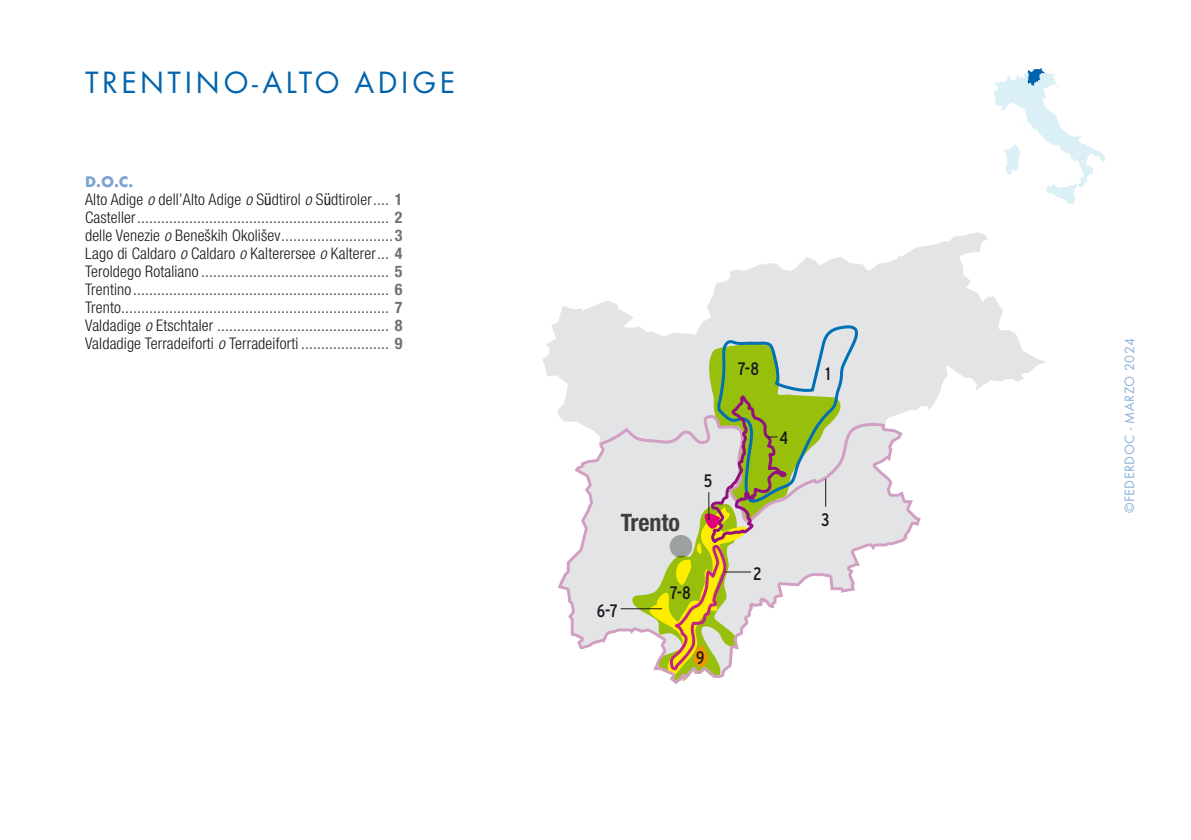
<style>
.page{position:relative;width:1191px;height:840px;background:#fff}
.page>*{position:absolute;margin:0;border:0;box-sizing:border-box;transform-origin:0 0}
.t1{font:32px "Futura T";letter-spacing:.1em;color:#0063ad}
.t2{font:700 condensed 24px "Helvetica Neue";color:#3e3e40}
.t3{font:condensed 18px "Interstate";color:#1a171c}
.t4{font:300 condensed 16px/18px "Helvetica Neue";letter-spacing:.01em;color:#1a171c;text-align:justify}
.t5{font:700 16px "Futura T";color:#7ea3d1}
.t6{font:14px "Futura T";letter-spacing:.03em;color:#8baed8}
.s1{font-style:italic}
.s2{font-weight:400}
.s3{font-weight:700;color:#707173}
</style>
<div class="page">
<svg style="left:993px;top:68px;width:112px;height:136px"></svg>
<svg style="left:542px;top:232px;width:503px;height:288px"></svg>
<svg style="left:558px;top:415px;width:362px;height:235px;fill:#e3e4e5"></svg>
<hr style="left:620px;top:608px;width:42px;height:1px;background:#1a171c">
<svg style="left:631px;top:325px;width:233px;height:359px"></svg>
<svg style="left:669px;top:534px;width:23px;height:23px"></svg>
<h1 class="t1" style="left:85px;top:63px;width:371px">TRENTINO-ALTO ADIGE</h1>
<p class="t5" style="left:85px;top:172px;width:50px">D.O.C.</p>
<p class="t4" style="left:85px;top:190px;width:319px">Alto Adige <span class="s1">o</span> dell’Alto Adige <span class="s1">o</span> S<span class="s2">ü</span>dtirol <span class="s1">o</span> S<span class="s2">ü</span>dtiroler.... <span class="s3">1<br></span>Casteller............................................................... <span class="s3">2 </span>delle Venezie <span class="s1">o</span> Beneških Okolišev............................ <span class="s3">3<br></span>Lago di Caldaro <span class="s1">o</span> Caldaro <span class="s1">o</span> Kalterersee <span class="s1">o</span> Kalterer... <span class="s3">4<br></span>Teroldego Rotaliano ............................................... <span class="s3">5<br></span>Trentino................................................................ <span class="s3">6<br></span>Trento................................................................... <span class="s3">7<br></span>Valdadige <span class="s1">o</span> Etschtaler ........................................... <span class="s3">8<br></span>Valdadige Terradeiforti <span class="s1">o</span> Terradeiforti ...................... <span class="s3">9</span></p>
<p class="t3" style="left:738px;top:358px;width:22px">7-8</p>
<p class="t3" style="left:825px;top:363px;width:6px">1</p>
<p class="t3" style="left:704px;top:470px;width:10px">5</p>
<p class="t3" style="left:779px;top:427px;width:10px">4</p>
<h2 class="t2" style="left:620px;top:507px;width:61px">Trento</h2>
<p class="t3" style="left:821px;top:509px;width:10px">3</p>
<p class="t3" style="left:597px;top:600px;width:23px">6-7</p>
<p class="t3" style="left:670px;top:582px;width:22px">7-8</p>
<p class="t3" style="left:696px;top:647px;width:10px">9</p>
<p class="t3" style="left:753px;top:563px;width:10px">2</p>
<p class="t6" style="left:1121px;top:513px;width:176px;rotate:-90deg">©FEDERDOC - MARZO 2024</p>
</div>
